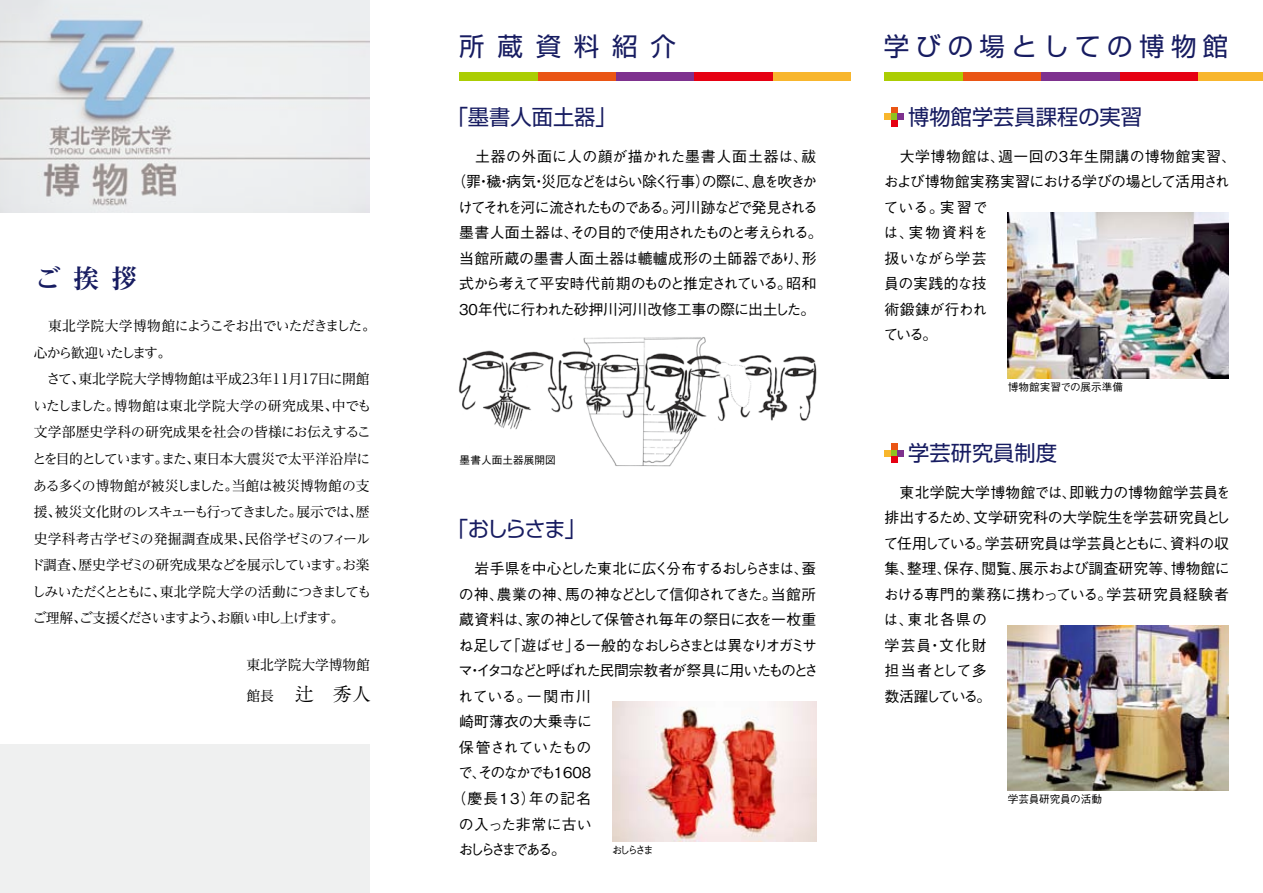
<style>
.page{position:relative;width:1263px;height:893px;background:#fff}
.page>*{position:absolute;margin:0;border:0;box-sizing:border-box;transform-origin:0 0}
.t1{font:25.5px "Shin Go Pr 6";letter-spacing:.25em;color:#171c61}
.t2{font:700 25.5px "Reim Pr 6";color:#171c61}
.t3{font:21.3px "Shin Go Pr 6";color:#171c61}
.t4{font:19.2px "Tsuku C Old Min Pr 6 R";color:#000}
.t5{font:500 14.85px/25.5px "Gothic BBB Pr 6";letter-spacing:-.05em;color:#000;text-align:center}
.t6{font:500 14.85px/25.5px "Gothic BBB Pr 6";color:#000}
.t7{font:500 14.85px/25.5px "Gothic BBB Pr 6";letter-spacing:.005em;color:#000}
.t8{font:500 14.85px "Gothic BBB Pr 6";letter-spacing:-.12em;color:#000}
.t9{font:500 14.85px "Gothic BBB Pr 6";letter-spacing:-.025em;color:#000}
.t10{font:500 14.85px "Gothic BBB Pr 6";letter-spacing:-.135em;color:#000}
.t11{font:500 14.85px "Gothic BBB Pr 6";letter-spacing:-.105em;color:#000}
.t12{font:500 14.85px "Gothic BBB Pr 6";letter-spacing:.08em;color:#000}
.t13{font:500 14.85px "Gothic BBB Pr 6";letter-spacing:.04em;color:#000}
.t14{font:500 14.85px "Gothic BBB Pr 6";letter-spacing:-.265em;color:#000}
.t15{font:13.8px/26.5px "Reim Pr 6";letter-spacing:-.045em;color:#000}
.t16{font:13.8px "Reim Pr 6";letter-spacing:-.01em;color:#000}
.t17{font:500 10.65px "Gothic BBB Pr 6";letter-spacing:.005em;color:#000}
.t18{font:500 10.65px "Gothic BBB Pr 6";letter-spacing:-.025em;color:#000}
.s1{font-family:"Reim Pr 6";font-size:13.8px}
</style>
<div class="page">
<div style="left:772px;top:72px;width:78px;height:9px;background:#f8b62d"></div>
<div style="left:694px;top:72px;width:78px;height:9px;background:#e60012"></div>
<div style="left:616px;top:72px;width:78px;height:9px;background:#7e318e"></div>
<div style="left:537px;top:72px;width:79px;height:9px;background:#ea5514"></div>
<div style="left:459px;top:72px;width:78px;height:9px;background:#abcd03"></div>
<div style="left:1197px;top:72px;width:66px;height:9px;background:#f8b62d"></div>
<div style="left:1119px;top:72px;width:78px;height:9px;background:#e60012"></div>
<div style="left:1041px;top:72px;width:78px;height:9px;background:#7e318e"></div>
<div style="left:963px;top:72px;width:78px;height:9px;background:#ea5514"></div>
<div style="left:884px;top:72px;width:79px;height:9px;background:#abcd03"></div>
<img style="left:0;top:0;width:370px;height:213px">
<div style="left:0;top:744px;width:370px;height:149px;background:#eff0f0"></div>
<img style="left:458px;top:337px;width:359px;height:130px">
<img style="left:612px;top:702px;width:204px;height:140px">
<img style="left:1008px;top:626px;width:221px;height:165px">
<img style="left:1008px;top:212px;width:221px;height:166px">
<svg style="left:891px;top:107px;width:6px;height:6px"></svg>
<div style="left:891px;top:113px;width:6px;height:7px;background:#8fc31f"></div>
<div style="left:884px;top:113px;width:7px;height:7px;background:#f8b62d"></div>
<div style="left:897px;top:113px;width:7px;height:7px;background:#7e318e"></div>
<svg style="left:891px;top:120px;width:6px;height:6px"></svg>
<svg style="left:891px;top:444px;width:6px;height:6px"></svg>
<div style="left:891px;top:450px;width:6px;height:7px;background:#8fc31f"></div>
<div style="left:884px;top:450px;width:7px;height:7px;background:#f8b62d"></div>
<div style="left:897px;top:450px;width:7px;height:7px;background:#7e318e"></div>
<svg style="left:891px;top:457px;width:6px;height:6px"></svg>
<h1 class="t2" style="left:35px;top:258px;width:104px">ご挨拶</h1>
<p class="t15" style="left:31px;top:312px;width:346px">　東北学院大学博物館にようこそお出でいただきました。心から歓迎いたします。<br>　さて、東北学院大学博物館は平成２３年１１月１７日に開館いたしました。博物館は東北学院大学の研究成果、中でも文学部歴史学科の研究成果を社会の皆様にお伝えすることを目的としています。また、東日本大震災で太平洋沿岸にある多くの博物館が被災しました。当館は被災博物館の支援、被災文化財のレスキューも行ってきました。展示では、歴史学科考古学ゼミの発掘調査成果、民俗学ゼミのフィールド調査、歴史学ゼミの研究成果などを展示しています。お楽しみいただくとともに、東北学院大学の活動につきましてもご理解、ご支援くださいますよう、お願い申し上げます。</p>
<p class="t16" style="left:247px;top:654px;width:125px">東北学院大学博物館</p>
<h3 class="t4" style="left:247px;top:677px;width:126px"><span class="s1">館長</span> 辻　秀人</h3>
<h1 class="t1" style="left:459px;top:25px;width:218px">所蔵資料紹介</h1>
<h1 class="t1" style="left:884px;top:25px;width:346px">学びの場としての博物館</h1>
<h2 class="t3" style="left:447px;top:99px;width:172px">「墨書人面土器」</h2>
<p class="t5" style="left:451px;top:143px;width:373px">　土器の外面に人の顔が描かれた墨書人面土器は、祓（罪・穢・病気・災厄などをはらい除く行事）の際に、息を吹きかけてそれを河に流されたものである。河川跡などで発見される墨書人面土器は、その目的で使用されたものと考えられる。当館所蔵の墨書人面土器は轆轤成形の土師器であり、形式から考えて平安時代前期のものと推定されている。昭和<br>30年代に行われた砂押川河川改修工事の際に出土した。</p>
<p class="t17" style="left:460px;top:451px;width:98px">墨書人面土器展開図</p>
<h2 class="t3" style="left:447px;top:512px;width:141px">「おしらさま」</h2>
<p class="t8" style="left:459px;top:557px;width:359px">　岩手県を中心とした東北に広く分布するおしらさまは、蚕</p>
<p class="t5" style="left:459px;top:581px;width:359px">の神、農業の神、馬の神などとして信仰されてきた。当館所</p>
<p class="t9" style="left:459px;top:608px;width:359px">蔵資料は、家の神として保管され毎年の祭日に衣を一枚重</p>
<p class="t10" style="left:459px;top:633px;width:360px">ね足して「遊ばせ」る一般的なおしらさまとは異なりオガミサ</p>
<p class="t11" style="left:458px;top:659px;width:362px">マ・イタコなどと呼ばれた民間宗教者が祭具に用いたものとさ</p>
<p class="t13" style="left:458px;top:684px;width:134px">れている。一関市川</p>
<p class="t6" style="left:459px;top:708px;width:134px">崎町薄衣の大乗寺に</p>
<p class="t9" style="left:459px;top:735px;width:134px">保管されていたもの</p>
<p class="t8" style="left:458px;top:761px;width:134px">で、そのなかでも1608</p>
<p class="t12" style="left:451px;top:786px;width:141px">（慶長13）年の記名</p>
<p class="t7" style="left:459px;top:810px;width:134px">の入った非常に古い</p>
<p class="t14" style="left:459px;top:837px;width:109px">おしらさまである。</p>
<p class="t17" style="left:612px;top:842px;width:43px">おしらさま</p>
<h2 class="t3" style="left:908px;top:99px;width:235px">博物館学芸員課程の実習</h2>
<p class="t7" style="left:883px;top:143px;width:355px">　大学博物館は、週一回の3年生開講の博物館実習、および博物館実務実習における学びの場として活用されている。実習で<br>は、実物資料を<br>扱いながら学芸<br>員の実践的な技<br>術鍛錬が行われ<br>ている。</p>
<p class="t17" style="left:1008px;top:378px;width:117px">博物館実習での展示準備</p>
<h2 class="t3" style="left:908px;top:435px;width:150px">学芸研究員制度</h2>
<p class="t6" style="left:883px;top:479px;width:349px">　東北学院大学博物館では、即戦力の博物館学芸員を排出するため、文学研究科の大学院生を学芸研究員として任用している。学芸研究員は学芸員とともに、資料の収集、整理、保存、閲覧、展示および調査研究等、博物館における専門的業務に携わっている。学芸研究員経験者は、東北各県の<br>学芸員・文化財<br>担当者として多<br>数活躍している。</p>
<p class="t18" style="left:1008px;top:791px;width:96px">学芸員研究員の活動</p>
</div>
